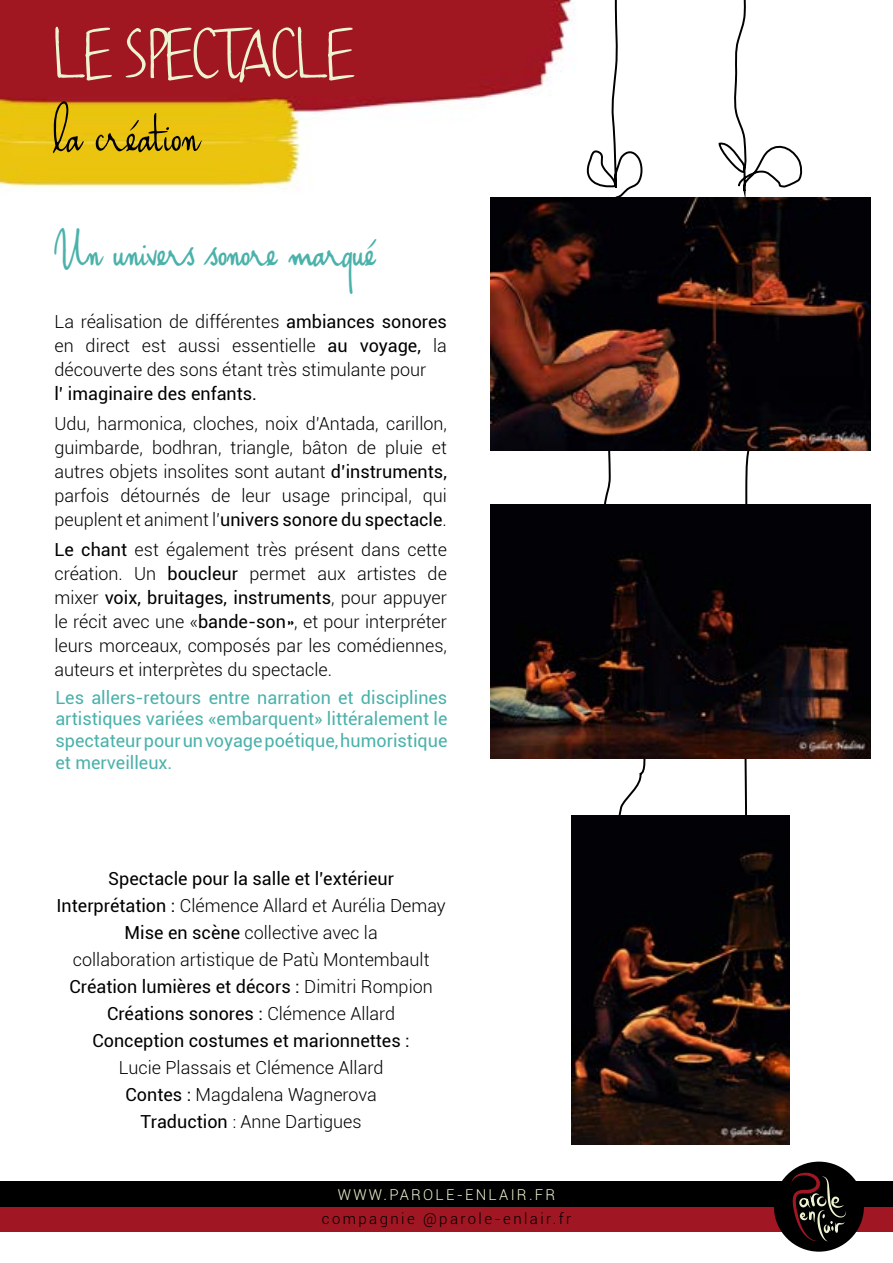
<style>
.page{position:relative;width:893px;height:1263px;background:#fff}
.page>*{position:absolute;margin:0;border:0;box-sizing:border-box;transform-origin:0 0}
.t1{font:700 54px "Haiku's Scriptv.09";color:#edf4d2}
.t2{font:54px "Haiku's Scriptv.09";color:#000}
.t3{font:700 45px "Haiku's Scriptv.09";color:#4ab2aa}
.t4{font:300 18px/24px "Roboto";color:#000;text-align:justify}
.t5{font:18px/27px "Roboto";color:#000;text-align:center}
.t6{font:18px/21.6px "Roboto";color:#4ab2aa;text-align:justify}
.t7{font:300 15px "Roboto";letter-spacing:.16em;color:#000}
.t8{font:300 15px "Roboto";letter-spacing:.15em;color:#edf3d1}
.s1{font-weight:400}
.s2{font-weight:300}
</style>
<div class="page">
<div style="left:0;top:1206px;width:893px;height:25px;background:#a11623"></div>
<div style="left:0;top:1181px;width:893px;height:26px;background:#000"></div>
<div style="left:774px;top:1161px;width:90px;height:91px;background:#000;border-radius:50%"></div>
<svg style="left:791px;top:1173px;width:55px;height:68px"></svg>
<img style="left:0;top:0;width:579px;height:198px">
<svg style="left:602px;top:451px;width:49px;height:364px"></svg>
<svg style="left:741px;top:451px;width:14px;height:364px"></svg>
<svg style="left:718px;top:0;width:86px;height:198px"></svg>
<svg style="left:579px;top:0;width:66px;height:198px"></svg>
<img style="left:491px;top:505px;width:379px;height:253px">
<img style="left:571px;top:815px;width:219px;height:329px">
<img style="left:491px;top:198px;width:379px;height:253px">
<h1 class="t1" style="left:54px;top:27px;width:302px">LE SPECTACLE</h1>
<h1 class="t2" style="left:54px;top:100px;width:148px">la création</h1>
<h2 class="t3" style="left:54px;top:223px;width:323px">Un univers sonore marqué</h2>
<p class="t4" style="left:54px;top:309px;width:394px">La réalisation de différentes <span class="s1">ambiances sonores </span>en direct est aussi essentielle <span class="s1">au voyage,</span> la découverte des sons étant très stimulante pour</p>
<p class="t5" style="left:54px;top:379px;width:204px">l’ imaginaire des enfants.</p>
<p class="t4" style="left:54px;top:411px;width:394px">Udu, harmonica, cloches, noix d’Antada, carillon, guimbarde, bodhran, triangle, bâton de pluie et autres objets insolites sont autant <span class="s1">d’instruments, </span>parfois détournés de leur usage principal, qui peuplent et animent l’<span class="s1">univers sonore du spectacle</span>.</p>
<p class="t4" style="left:54px;top:537px;width:394px"><span class="s1">Le chant</span> est également très présent dans cette création. Un <span class="s1">boucleur</span> permet aux artistes de mixer <span class="s1">voix, bruitages, instruments</span>, pour appuyer le récit avec une «<span class="s1">bande-son</span>», et pour interpréter leurs morceaux, composés par les comédiennes, auteurs et interprètes du spectacle.</p>
<p class="t6" style="left:55px;top:686px;width:394px">Les allers-retours entre narration et disciplines artistiques variées «embarquent» littéralement le spectateur pour un voyage poétique, humoristique et merveilleux.</p>
<p class="t5" style="left:57px;top:864px;width:391px">Spectacle pour la salle et l’extérieur Interprétation : <span class="s2">Clémence Allard et Aurélia Demay </span>Mise en scène <span class="s2">collective avec la<br>collaboration artistique de Patù Montembault </span>Création lumières et décors : <span class="s2">Dimitri Rompion </span>Créations sonores : <span class="s2">Clémence Allard<br></span>Conception costumes et marionnettes :</p>
<p class="t4" style="left:119px;top:1053px;width:266px;line-height:27px;text-align:center">Lucie Plassais et Clémence Allard<br><span class="s1">Contes :</span> Magdalena Wagnerova<br><span class="s1">Traduction</span> : Anne Dartigues</p>
<p class="t8" style="left:338px;top:1184px;width:219px">WWW.PAROLE-ENLAIR.FR</p>
<p class="t7" style="left:322px;top:1208px;width:251px">compagnie @parole-enlair.fr</p>
</div>
